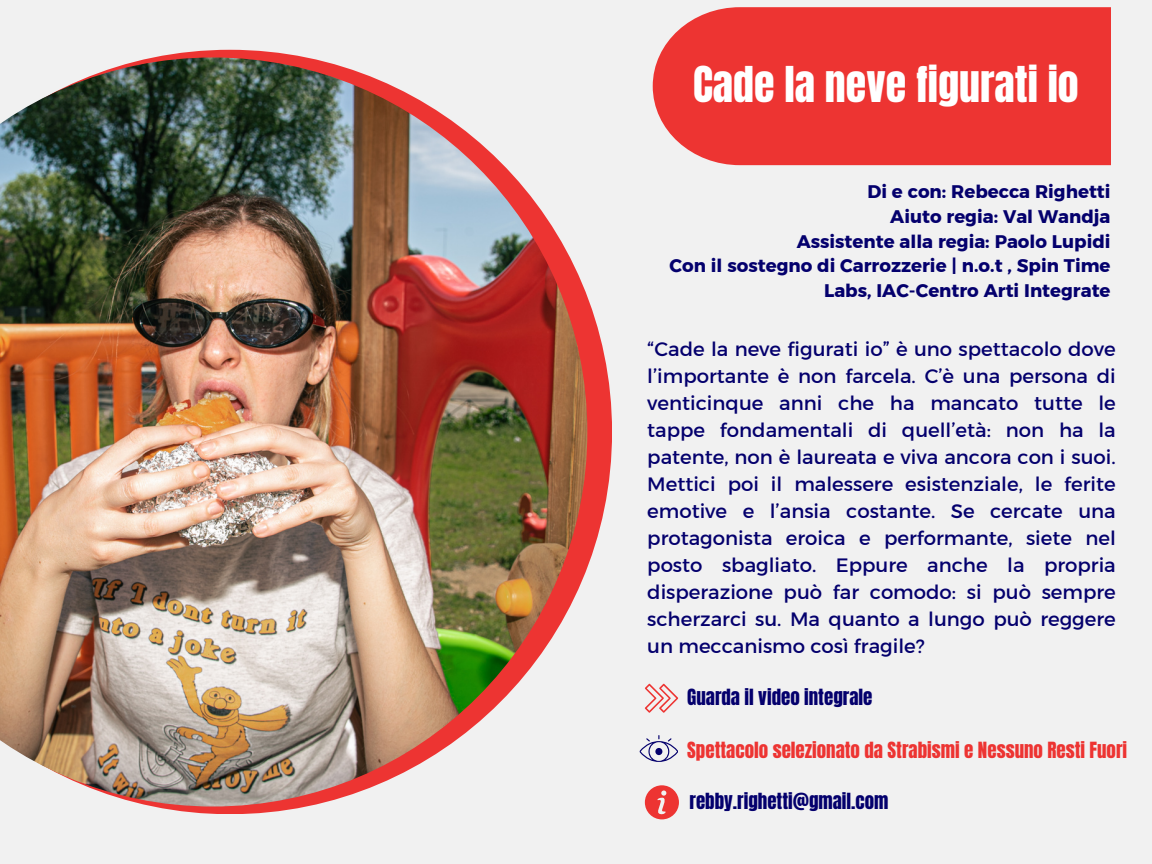
<style>
.page{position:relative;width:1152px;height:864px;background:#f1f1f1}
.page>*{position:absolute;margin:0;border:0;box-sizing:border-box;transform-origin:0 0}
.t1{font:42px "Anton";color:#fff}
.t2{font:19.65px/27px "Kief Montaser Regular";color:#04006d;text-align:justify}
.t3{font:18.9px "Anton";color:#ed3432}
.t4{font:18.9px "Anton";color:#04006d}
.t5{font:18.15px/24.8px "Kief Montaser Bold";color:#04006d;text-align:right}
</style>
<div class="page">
<svg style="left:156px;top:50px;width:456px;height:764px"></svg>
<div style="left:653px;top:7px;width:458px;height:158px;background:#ed3432"></div>
<img style="left:0;top:57px;width:587px;height:750px">
<svg style="left:645px;top:684px;width:33px;height:29px"></svg>
<svg style="left:640px;top:735px;width:38px;height:27px"></svg>
<svg style="left:645px;top:785px;width:34px;height:34px"></svg>
<h1 class="t1" style="left:693px;top:54px;width:387px">Cade la neve figurati io</h1>
<p class="t5" style="left:670px;top:179px;width:443px">Di e con: Rebecca Righetti<br>Aiuto regia: Val Wandja<br>Assistente alla regia: Paolo Lupidi<br>Con il sostegno di Carrozzerie | n.o.t , Spin Time Labs, IAC-Centro Arti Integrate</p>
<p class="t2" style="left:647px;top:335px;width:470px">“Cade la neve figurati io” è uno spettacolo dove l’importante è non farcela. C’è una persona di venticinque anni che ha mancato tutte le tappe fondamentali di quell’età: non ha la patente, non è laureata e viva ancora con i suoi.<br>Mettici poi il malessere esistenziale, le ferite emotive e l’ansia costante. Se cercate una protagonista eroica e performante, siete nel posto sbagliato. Eppure anche la propria disperazione può far comodo: si può sempre scherzarci su. Ma quanto a lungo può reggere un meccanismo così fragile?</p>
<p class="t4" style="left:687px;top:683px;width:187px">Guarda il video integrale</p>
<p class="t3" style="left:687px;top:737px;width:441px">Spettacolo selezionato da Strabismi e Nessuno Resti Fuori</p>
<p class="t4" style="left:690px;top:788px;width:200px">rebby.righetti@gmail.com</p>
</div>
